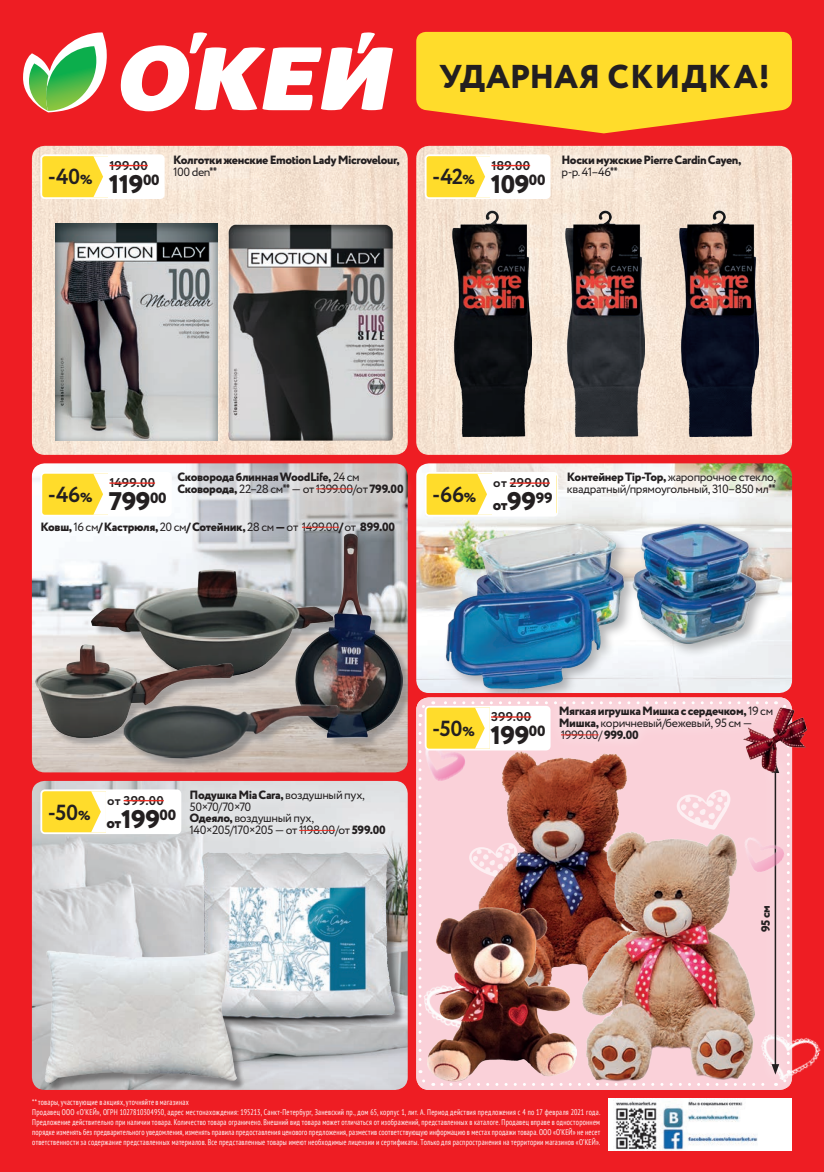
<style>
.page{position:relative;width:824px;height:1172px;background:#fff}
.page>*{position:absolute;margin:0;border:0;box-sizing:border-box;transform-origin:0 0}
.t1{font:800 33px "Circe";letter-spacing:.03em;color:#231f20}
.t2{font:800 25.5px "Circe";letter-spacing:-.02em;color:#231f20;scale:1.04 1}
.t3{font:700 21.9px "Circe";letter-spacing:-.02em;color:#231f20}
.t4{font:800 15.3px "Circe";color:#231f20}
.t5{font:700 12.75px "Circe";letter-spacing:.02em;color:#231f20;scale:1.04 1}
.t6{font:800 12px/12px "Circe";letter-spacing:-.03em;color:#231f20}
.t7{font:12px/11.9px "Circe";letter-spacing:-.03em;color:#231f20}
.t8{font:condensed 8.25px/9.9px "PT Sans";letter-spacing:.03em;color:#fff;text-align:justify;scale:.9 1}
.s1{font-weight:800;font-size:13.05px}
.s2{font-weight:400}
.s3{font-family:"PT Sans";font-weight:700;font-stretch:condensed}
.s4{font-weight:800}
.s5{font-size:25.5px}
.s6{font-size:15.3px}
</style>
<div class="page">
<div style="left:0;top:0;width:823px;height:1172px;background:#ee1d23"></div>
<img style="left:32px;top:781px;width:375px;height:309px">
<img style="left:416px;top:463px;width:375px;height:230px">
<img style="left:416px;top:146px;width:375px;height:309px">
<img style="left:32px;top:543px;width:361px;height:229px">
<img style="left:32px;top:146px;width:375px;height:309px">
<img style="left:751px;top:1023px;width:70px;height:66px">
<img style="left:565px;top:210px;width:79px;height:227px">
<img style="left:679px;top:210px;width:79px;height:226px">
<img style="left:452px;top:210px;width:79px;height:226px">
<div style="left:550px;top:143px;width:201px;height:44px;background:#fff;opacity:.75"></div>
<div style="left:425px;top:155px;width:124px;height:43px;background:#ffdc2b;border-radius:4px"></div>
<div style="left:490px;top:156px;width:55px;height:41px;background:#fff"></div>
<hr style="left:491px;top:165px;width:39px;height:1px;background:#ed2d22">
<svg style="left:476px;top:157px;width:14px;height:39px"></svg>
<hr style="left:545px;top:156px;width:3px;height:41px;background:#fff">
<div style="left:424px;top:154px;width:126px;height:45px;border:2px solid #fff;border-radius:4px"></div>
<img style="left:56px;top:224px;width:161px;height:217px">
<img style="left:229px;top:225px;width:163px;height:216px">
<div style="left:163px;top:143px;width:246px;height:44px;background:#fff;opacity:.75"></div>
<div style="left:41px;top:155px;width:123px;height:43px;background:#ffdc2b;border-radius:4px"></div>
<div style="left:108px;top:156px;width:51px;height:41px;background:#fff"></div>
<hr style="left:109px;top:165px;width:39px;height:1px;background:#ed2d22">
<svg style="left:94px;top:157px;width:14px;height:39px"></svg>
<hr style="left:159px;top:156px;width:4px;height:41px;background:#fff">
<div style="left:40px;top:154px;width:124px;height:45px;border:2px solid #fff;border-radius:4px"></div>
<div style="left:47px;top:854px;width:360px;height:236px;background:#231f20;opacity:.44"></div>
<img style="left:180px;top:852px;width:222px;height:171px">
<img style="left:44px;top:949px;width:192px;height:134px">
<div style="left:179px;top:778px;width:217px;height:68px;background:#e1e3e4"></div>
<hr style="left:299px;top:830px;width:36px;height:1px;background:#ed2d22">
<div style="left:41px;top:790px;width:139px;height:43px;background:#ffdc2b;border-radius:4px"></div>
<div style="left:106px;top:791px;width:70px;height:41px;background:#fff"></div>
<hr style="left:123px;top:800px;width:41px;height:1px;background:#ed2d22">
<svg style="left:91px;top:792px;width:15px;height:39px"></svg>
<hr style="left:176px;top:791px;width:4px;height:41px;background:#fff">
<div style="left:40px;top:789px;width:141px;height:45px;border:2px solid #fff;border-radius:4px"></div>
<div style="left:37px;top:536px;width:370px;height:232px;background:#6c6d70;opacity:.48"></div>
<img style="left:92px;top:569px;width:203px;height:108px">
<img style="left:36px;top:645px;width:197px;height:92px">
<img style="left:295px;top:543px;width:107px;height:195px">
<img style="left:123px;top:700px;width:216px;height:62px">
<div style="left:30px;top:461px;width:384px;height:82px;background:#fff;opacity:.75"></div>
<hr style="left:316px;top:488px;width:37px;height:1px;background:#ed2d22">
<hr style="left:302px;top:527px;width:37px;height:1px;background:#ed2d22">
<div style="left:41px;top:473px;width:130px;height:43px;background:#ffdc2b;border-radius:4px"></div>
<div style="left:108px;top:474px;width:58px;height:41px;background:#fff"></div>
<hr style="left:109px;top:482px;width:46px;height:2px;background:#ed2d22">
<svg style="left:94px;top:475px;width:14px;height:38px"></svg>
<hr style="left:166px;top:474px;width:4px;height:41px;background:#fff">
<div style="left:40px;top:472px;width:132px;height:44px;border:2px solid #fff;border-radius:4px"></div>
<div style="left:443px;top:520px;width:327px;height:173px;background:#6c6d70;opacity:.5"></div>
<img style="left:444px;top:463px;width:315px;height:227px">
<div style="left:556px;top:461px;width:230px;height:45px;background:#fff;opacity:.95"></div>
<div style="left:425px;top:473px;width:132px;height:43px;background:#ffdc2b;border-radius:4px"></div>
<div style="left:492px;top:474px;width:60px;height:41px;background:#fff"></div>
<hr style="left:509px;top:482px;width:40px;height:2px;background:#ed2d22">
<svg style="left:478px;top:475px;width:14px;height:38px"></svg>
<hr style="left:552px;top:474px;width:4px;height:41px;background:#fff">
<div style="left:424px;top:472px;width:134px;height:44px;border:2px solid #fff;border-radius:4px"></div>
<img style="left:791px;top:812px;width:2px;height:91px">
<img style="left:393px;top:719px;width:24px;height:91px">
<img style="left:791px;top:705px;width:16px;height:72px">
<div style="left:548px;top:695px;width:235px;height:56px;background:#fff;opacity:.75"></div>
<img style="left:417px;top:700px;width:374px;height:387px">
<hr style="left:545px;top:707px;width:3px;height:42px;background:#fff">
<div style="left:424px;top:706px;width:126px;height:44px;border:2px solid #fff;border-radius:4px"></div>
<div style="left:608px;top:1098px;width:183px;height:53px;background:#fff"></div>
<img style="left:615px;top:1100px;width:141px;height:50px">
<svg style="left:23px;top:32px;width:84px;height:80px"></svg>
<svg style="left:120px;top:32px;width:273px;height:79px"></svg>
<svg style="left:416px;top:32px;width:375px;height:101px;background:#fcc42a"></svg>
<h3 class="t5" style="left:109px;top:157px;width:38px">199.00</h3>
<h3 class="t3" style="left:48px;top:162px;width:46px">-40<span class="s1">%</span></h3>
<h2 class="t2" style="left:109px;top:167px;width:50px">119<sup>00</sup></h2>
<h3 class="t6" style="left:173px;top:154px;width:228px">Колготки женские Emotion Lady Microvelour,<br><span class="s2">100 den</span><span class="s3">**</span></h3>
<h1 class="t1" style="left:439px;top:54px;width:331px">УДАРНАЯ СКИДКА!</h1>
<h3 class="t5" style="left:491px;top:157px;width:39px">189.00</h3>
<h3 class="t3" style="left:432px;top:162px;width:44px">-42<span class="s1">%</span></h3>
<h2 class="t2" style="left:490px;top:167px;width:54px">109<sup>00</sup></h2>
<h3 class="t6" style="left:561px;top:154px;width:181px">Носки мужские Pierre Сardin Cayen, <span class="s2">р-р. 41–46</span><span class="s3">**</span></h3>
<h3 class="t6" style="left:177px;top:472px;width:227px">Сковорода блинная WoodLife, <span class="s2">24 см<br></span>Сковорода, <span class="s2">22–28 см</span><span class="s3">**</span> <span class="s2">— от 1399.00/от</span> 799.00</h3>
<h3 class="t6" style="left:40px;top:522px;width:356px">Ковш, <span class="s2">16 см</span>/ Кастрюля, <span class="s2">20 см</span>/ Сотейник, <span class="s2">28 см</span> — <span class="s2">от 1499.00</span>/ <span class="s2">от</span> 899.00</h3>
<h3 class="t5" style="left:109px;top:474px;width:45px">1499.00</h3>
<h3 class="t7" style="left:566px;top:471px;width:210px"><span class="s4">Контейнер Tip-Top,</span> жаропрочное стекло, квадратный/прямоугольный, 310–850 мл<span class="s3">**</span></h3>
<h3 class="t5" style="left:493px;top:474px;width:56px">от 299.00</h3>
<h3 class="t3" style="left:48px;top:480px;width:46px">-46<span class="s1">%</span></h3>
<h2 class="t2" style="left:109px;top:484px;width:57px">799<sup>00</sup></h2>
<h3 class="t3" style="left:432px;top:480px;width:46px">-66<span class="s1">%</span></h3>
<h3 class="t4" style="left:492px;top:494px;width:61px">от<span class="s5">99</span><sup>99</sup></h3>
<h3 class="t5" style="left:107px;top:792px;width:56px">от 399.00</h3>
<h3 class="t3" style="left:48px;top:797px;width:44px">-50<span class="s1">%</span></h3>
<h2 class="t2" style="left:106px;top:801px;width:68px"><span class="s6">от</span>199<sup>00</sup></h2>
<h3 class="t7" style="left:189px;top:789px;width:198px"><span class="s4">Подушка Mia Cara,</span> воздушный пух,<br>50×70/70×70<br><span class="s4">Одеяло,</span> воздушный пух,<br>140×205/170×205 — от 1198.00/от <span class="s4">599.00</span></h3>
<h3 class="t6" style="left:558px;top:706px;width:216px">Мягкая игрушка Мишка с сердечком, <span class="s2">19 см<br></span>Мишка, <span class="s2">коричневый/бежевый, 95 см —</span></h3>
<h3 class="t5" style="left:491px;top:708px;width:40px">399.00</h3>
<h3 class="t3" style="left:432px;top:714px;width:44px">-50<span class="s1">%</span></h3>
<h3 class="t7" style="left:560px;top:729px;width:79px">1999.00/<span class="s4">999.00</span></h3>
<h2 class="t2" style="left:490px;top:718px;width:54px">199<sup>00</sup></h2>
<h3 class="t6" style="left:760px;top:932px;width:28px;rotate:-90deg">95 см</h3>
<p class="t8" style="left:32px;top:1096px;width:175px">** товары, участвующие в акциях, уточняйте в магазинах</p>
<p class="t8" style="left:32px;top:1107px;width:632px">Продавец ООО «О’КЕЙ», ОГРН 1027810304950, адрес местонахождения: 195213, Санкт-Петербург, Заневский пр., дом 65, корпус 1, лит. А. Период действия предложения с 4 по 17 февраля 2021 года.<br>Предложение действительно при наличии товара. Количество товара ограничено. Внешний вид товара может отличаться от изображений, представленных в каталоге. Продавец вправе в одностороннем порядке изменять без предварительного уведомления, изменять правила предоставления ценового предложения, разместив соответствующую информацию в местах продажи товара. ООО «О’КЕЙ» не несет ответственности за содержание представленных материалов. Все представленные товары имеют необходимые лицензии и сертификаты. Только для распространения на территории магазинов «О’КЕЙ».</p>
</div>
